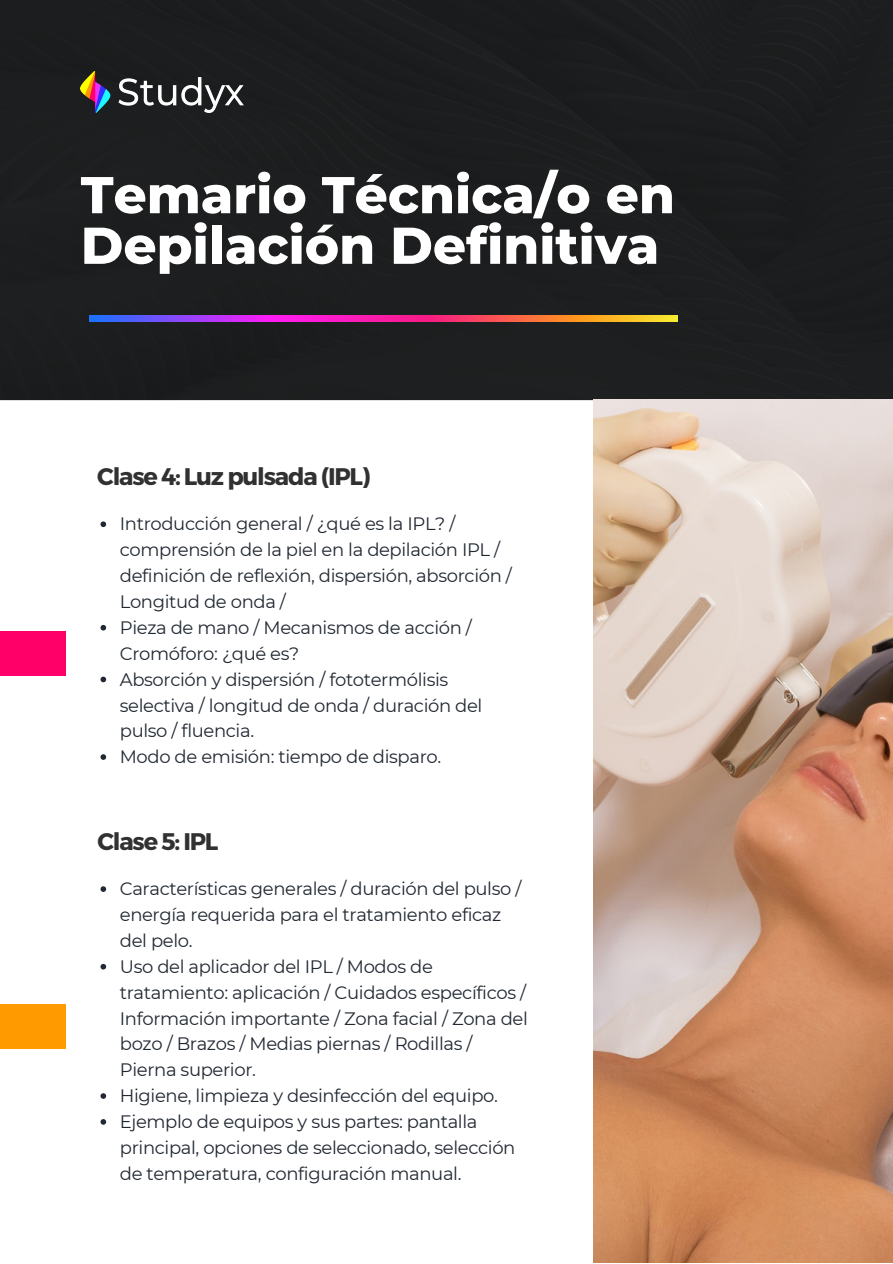
<style>
.page{position:relative;width:893px;height:1264px;background:#fff}
.page>*{position:absolute;margin:0;border:0;box-sizing:border-box;transform-origin:0 0}
.t1{font:800 51.6px/50.6px "Montserrat";color:#fff}
.t2{font:700 24px "Montserrat";letter-spacing:-.05em;color:#313132}
.t3{font:18px/25.8px "Montserrat";letter-spacing:-.02em;color:#212832}
</style>
<div class="page">
<div style="left:0;top:0;width:892px;height:400px;background:#1c1e1e"></div>
<svg style="left:100px;top:521px;width:6px;height:6px"></svg>
<svg style="left:100px;top:625px;width:6px;height:5px"></svg>
<svg style="left:100px;top:676px;width:6px;height:6px"></svg>
<svg style="left:100px;top:754px;width:6px;height:6px"></svg>
<svg style="left:100px;top:886px;width:6px;height:5px"></svg>
<svg style="left:100px;top:963px;width:6px;height:6px"></svg>
<svg style="left:100px;top:1093px;width:6px;height:5px"></svg>
<svg style="left:100px;top:1119px;width:6px;height:5px"></svg>
<img style="left:593px;top:399px;width:299px;height:863px">
<div style="left:0;top:631px;width:66px;height:45px;background:#ff0068"></div>
<div style="left:0;top:1004px;width:66px;height:45px;background:#ff9a00"></div>
<img style="left:81px;top:72px;width:163px;height:40px">
<img style="left:90px;top:316px;width:587px;height:5px">
<h1 class="t1" style="left:81px;top:169px;width:595px">Temario Técnica/o en<br>Depilación Definitiva</h1>
<h2 class="t2" style="left:97px;top:460px;width:274px">Clase 4: Luz pulsada (IPL)</h2>
<p class="t3" style="left:120px;top:511px;width:393px">Introducción general / ¿qué es la IPL? / comprensión de la piel en la depilación IPL / definición de reflexión, dispersión, absorción / Longitud de onda /<br>Pieza de mano / Mecanismos de acción / Cromóforo: ¿qué es?<br>Absorción y dispersión / fototermólisis selectiva / longitud de onda / duración del pulso / fluencia.<br>Modo de emisión: tiempo de disparo.</p>
<h2 class="t2" style="left:97px;top:825px;width:122px">Clase 5: IPL</h2>
<p class="t3" style="left:120px;top:876px;width:409px">Características generales / duración del pulso / energía requerida para el tratamiento eficaz del pelo.<br>Uso del aplicador del IPL / Modos de tratamiento: aplicación / Cuidados específicos / Información importante / Zona facial / Zona del bozo / Brazos / Medias piernas / Rodillas / Pierna superior.<br>Higiene, limpieza y desinfección del equipo.<br>Ejemplo de equipos y sus partes: pantalla principal, opciones de seleccionado, selección de temperatura, configuración manual.</p>
</div>
